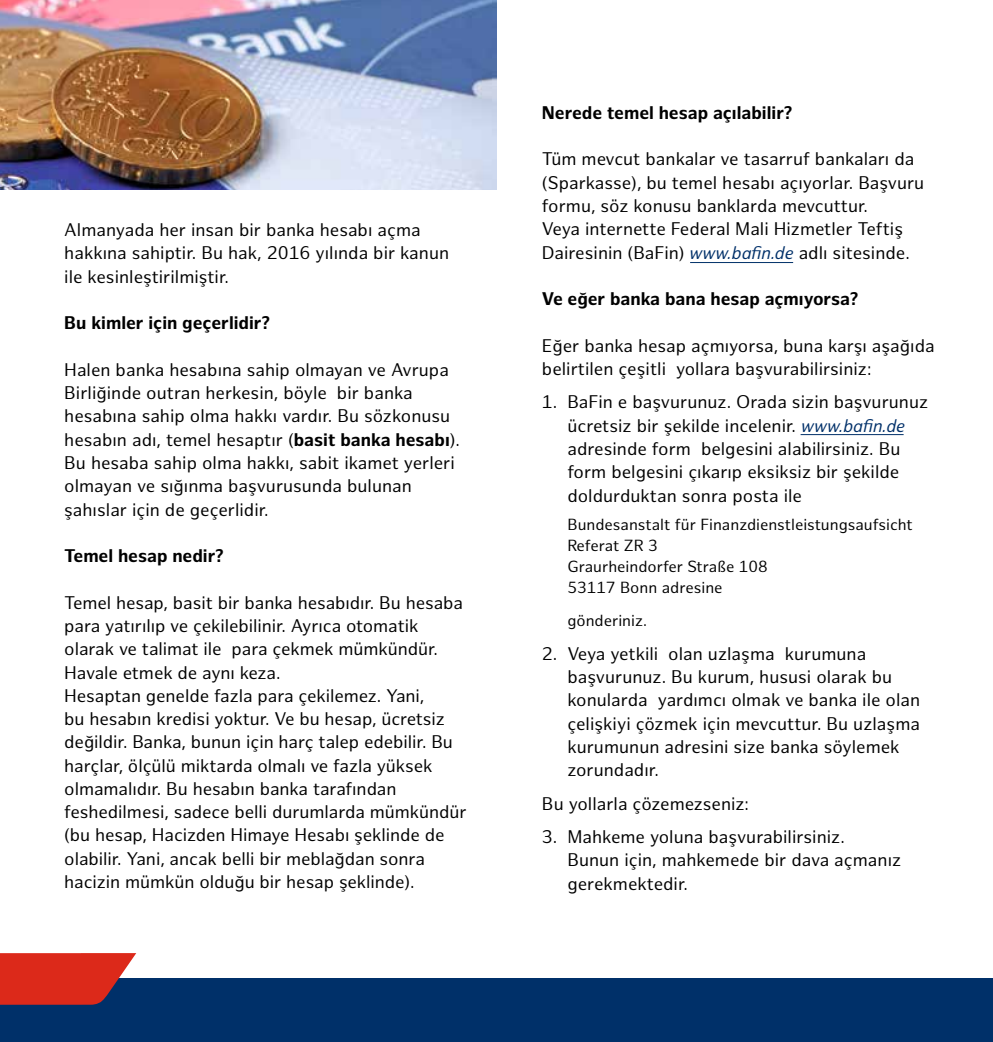
<style>
.page{position:relative;width:993px;height:1042px;background:#fff}
.page>*{position:absolute;margin:0;border:0;box-sizing:border-box;transform-origin:0 0}
.t1{font:17.85px/23.3px "Hamburg Sans";color:#000}
.t2{font:700 17.85px "Hamburg Sans";color:#000}
.t3{font:15.75px/21px "Hamburg Sans";color:#000}
.s1{font-weight:700}
.s2{font-style:italic;color:#003069}
</style>
<div class="page">
<div style="left:0;top:979px;width:992px;height:63px;background:#003069"></div>
<svg style="left:0;top:953px;width:136px;height:52px;background:#c53029"></svg>
<img style="left:0;top:0;width:496px;height:190px">
<hr style="left:800px;top:434px;width:103px;height:1px;background:#003069">
<hr style="left:690px;top:262px;width:102px;height:1px;background:#003069">
<p class="t1" style="left:64px;top:219px;width:386px">Almanyada her insan bir banka hesabı açma hakkına sahiptir. Bu hak, 2016 yılında bir kanun ile kesinleştirilmiştir.</p>
<p class="t2" style="left:64px;top:313px;width:207px">Bu kimler için geçerlidir?</p>
<p class="t1" style="left:64px;top:359px;width:397px">Halen banka hesabına sahip olmayan ve Avrupa Birliğinde outran herkesin, böyle bir banka hesabına sahip olma hakkı vardır. Bu sözkonusu hesabın adı, temel hesaptır (<span class="s1">basit banka hesabı</span>).<br>Bu hesaba sahip olma hakkı, sabit ikamet yerleri olmayan ve sığınma başvurusunda bulunan şahıslar için de geçerlidir.</p>
<p class="t2" style="left:64px;top:545px;width:161px">Temel hesap nedir?</p>
<p class="t1" style="left:64px;top:591px;width:404px">Temel hesap, basit bir banka hesabıdır. Bu hesaba para yatırılıp ve çekilebilinir. Ayrıca otomatik olarak ve talimat ile para çekmek mümkündür.<br>Havale etmek de aynı keza.<br>Hesaptan genelde fazla para çekilemez. Yani,<br>bu hesabın kredisi yoktur. Ve bu hesap, ücretsiz değildir. Banka, bunun için harç talep edebilir. Bu harçlar, ölçülü miktarda olmalı ve fazla yüksek olmamalıdır. Bu hesabın banka tarafından feshedilmesi, sadece belli durumlarda mümkündür (bu hesap, Hacizden Himaye Hesabı şeklinde de olabilir. Yani, ancak belli bir meblağdan sonra hacizin mümkün olduğu bir hesap şeklinde).</p>
<p class="t2" style="left:542px;top:102px;width:252px">Nerede temel hesap açılabilir?</p>
<p class="t1" style="left:542px;top:148px;width:384px">Tüm mevcut bankalar ve tasarruf bankaları da (Sparkasse), bu temel hesabı açıyorlar. Başvuru formu, söz konusu banklarda mevcuttur.<br>Veya internette Federal Mali Hizmetler Teftiş Dairesinin (BaFin) <span class="s2">www.bafin.de</span> adlı sitesinde.</p>
<p class="t2" style="left:542px;top:288px;width:318px">Ve eğer banka bana hesap açmıyorsa?</p>
<p class="t1" style="left:542px;top:334px;width:394px">Eğer banka hesap açmıyorsa, buna karşı aşağıda belirtilen çeşitli yollara başvurabilirsiniz:</p>
<p class="t1" style="left:567px;top:391px;width:362px;text-indent:-25px">1. BaFin e başvurunuz. Orada sizin başvurunuz ücretsiz bir şekilde incelenir. <span class="s2">www.bafin.de </span>adresinde form belgesini alabilirsiniz. Bu form belgesini çıkarıp eksiksiz bir şekilde doldurduktan sonra posta ile</p>
<p class="t3" style="left:567px;top:514px;width:347px">Bundesanstalt für Finanzdienstleistungsaufsicht<br>Referat ZR 3<br>Graurheindorfer Straße 108<br>53117 Bonn adresine</p>
<p class="t3" style="left:567px;top:611px;width:81px">gönderiniz.</p>
<p class="t1" style="left:567px;top:642px;width:354px;text-indent:-25px">2. Veya yetkili olan uzlaşma kurumuna başvurunuz. Bu kurum, hususi olarak bu konularda yardımcı olmak ve banka ile olan çelişkiyi çözmek için mevcuttur. Bu uzlaşma kurumunun adresini size banka söylemek zorundadır.</p>
<p class="t1" style="left:542px;top:792px;width:208px">Bu yollarla çözemezseniz:</p>
<p class="t1" style="left:567px;top:826px;width:335px;text-indent:-25px">3. Mahkeme yoluna başvurabilirsiniz.<br>Bunun için, mahkemede bir dava açmanız gerekmektedir.</p>
</div>
